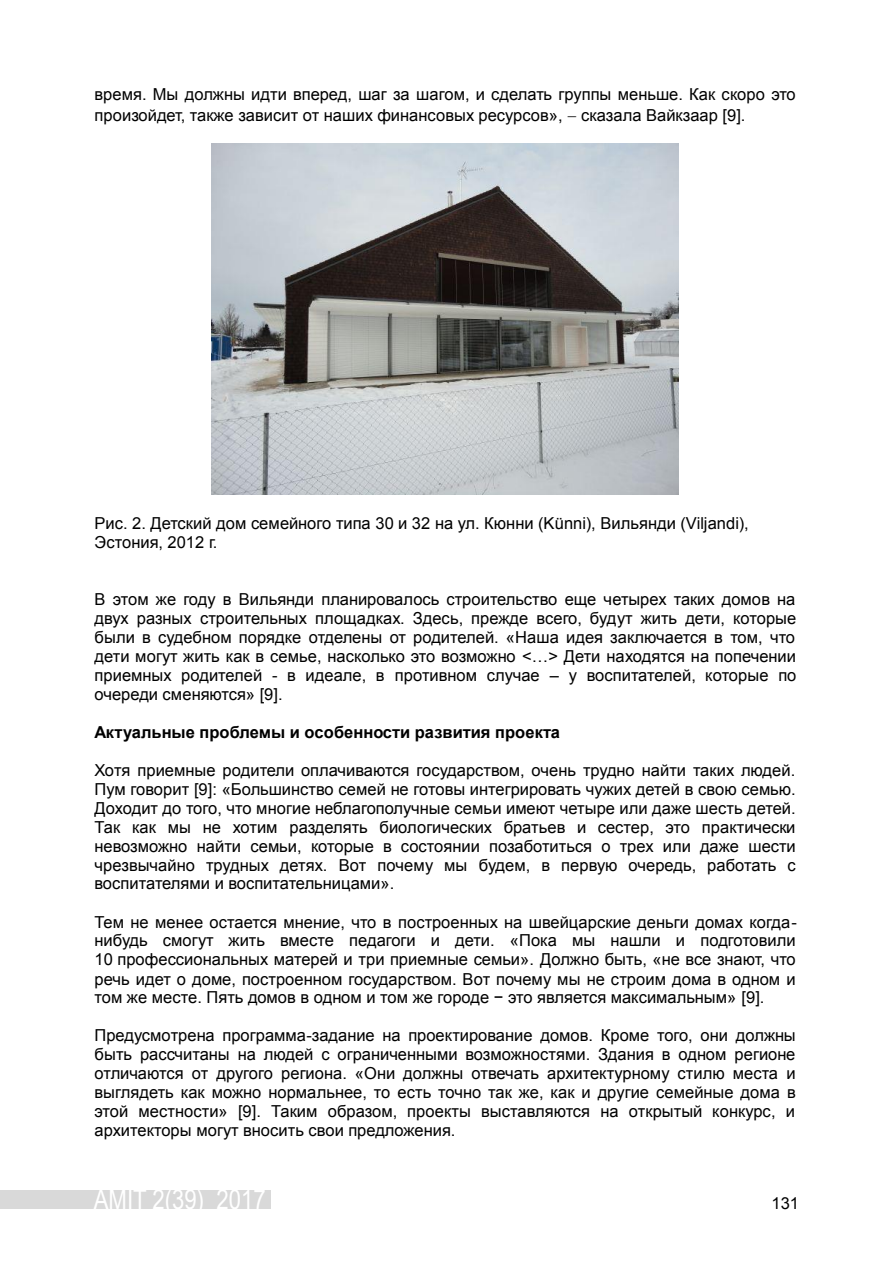
<style>
.page{position:relative;width:893px;height:1263px;background:#fff}
.page>*{position:absolute;margin:0;border:0;box-sizing:border-box;transform-origin:0 0}
.t1{font:27px "Arial Narrow";color:#fff}
.t2{font:16.5px/18.9px "Arial";color:#000;text-align:justify}
.t3{font:700 16.5px "Arial";color:#000}
.t4{font:16.5px "Arial";color:#000}
.s1{font-style:inherit}
</style>
<div class="page">
<div style="left:0;top:1190px;width:271px;height:19px;background:#d9d9d9"></div>
<img style="left:212px;top:143px;width:467px;height:351px">
<p class="t2" style="left:95px;top:84px;width:702px;line-height:20.4px">время. Мы должны идти вперед, шаг за шагом, и сделать группы меньше. Как скоро это произойдет, также зависит от наших финансовых ресурсов», сказала Вайкзаар [9].</p>
<p class="t2" style="left:95px;top:514px;width:656px">Рис. 2. Детский дом семейного типа 30 и 32 на ул. Кюнни (Künni), Вильянди (Viljandi),<br>Эстония, 2012 г.</p>
<p class="t2" style="left:95px;top:590px;width:703px">В этом же году в Вильянди планировалось строительство еще четырех таких домов на двух разных строительных площадках. Здесь, прежде всего, будут жить дети, которые были в судебном порядке отделены от родителей. «Наша идея заключается в том, что дети могут жить как в семье, насколько это возможно <span class="s1">&lt;</span>…<span class="s1">&gt;</span> Дети находятся на попечении приемных родителей <span class="s1">-</span> в идеале, в противном случае – у воспитателей, которые по очереди сменяются» [9].</p>
<p class="t3" style="left:95px;top:721px;width:467px">Актуальные проблемы и особенности развития проекта</p>
<p class="t2" style="left:95px;top:761px;width:703px">Хотя приемные родители оплачиваются государством, очень трудно найти таких людей.<br>Пум говорит [9]: «Большинство семей не готовы интегрировать чужих детей в свою семью.<br>Доходит до того, что многие неблагополучные семьи имеют четыре или даже шесть детей.<br>Так как мы не хотим разделять биологических братьев и сестер, это практически невозможно найти семьи, которые в состоянии позаботиться о трех или даже шести чрезвычайно трудных детях. Вот почему мы будем, в первую очередь, работать с воспитателями и воспитательницами».</p>
<p class="t2" style="left:95px;top:912px;width:704px">Тем не менее остается мнение, что в построенных на швейцарские деньги домах когда&shy;нибудь смогут жить вместе педагоги и дети. «Пока мы нашли и подготовили <span class="s1">10</span> профессиональных матерей и три приемные семьи». Должно быть, «не все знают, что речь идет о доме, построенном государством. Вот почему мы не строим дома в одном и том же месте. Пять домов в одном и том же городе − это является максимальным» <span class="s1">[9].</span></p>
<p class="t2" style="left:95px;top:1026px;width:703px">Предусмотрена программа<span class="s1">-</span>задание на проектирование домов. Кроме того, они должны быть рассчитаны на людей с ограниченными возможностями. Здания в одном регионе отличаются от другого региона. «Они должны отвечать архитектурному стилю места и выглядеть как можно нормальнее, то есть точно так же, как и другие семейные дома в этой местности» [9]. Таким образом, проекты выставляются на открытый конкурс, и архитекторы могут вносить свои предложения.</p>
<h1 class="t1" style="left:94px;top:1180px;width:173px">AMIT 2(39) 2017</h1>
<p class="t4" style="left:771px;top:1192px;width:29px">131</p>
</div>
